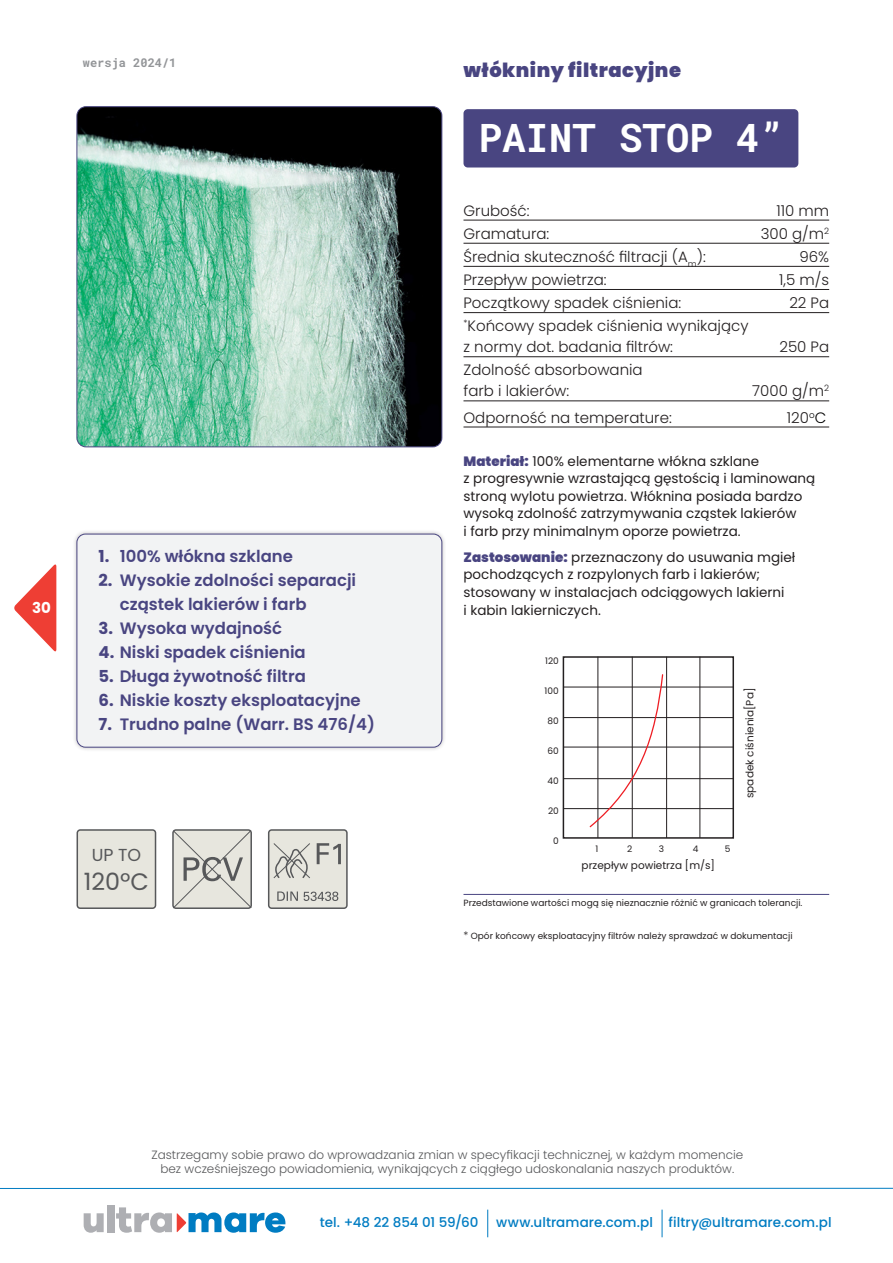
<style>
.page{position:relative;width:893px;height:1263px;background:#fff}
.page>*{position:absolute;margin:0;border:0;box-sizing:border-box;transform-origin:0 0}
.t1{font:700 39px "Roboto Mono";color:#fff}
.t2{font:23.85px "Poppins";color:#57585a}
.t3{font:900 19.5px "Poppins";letter-spacing:.025em;color:#494581}
.t4{font:17.4px "Poppins";color:#57585a}
.t5{font:600 16.5px/24px "Poppins";color:#494581}
.t6{font:300 15px/21px "Poppins";color:#231f20}
.t7{font:700 15px "Poppins";color:#fff}
.t8{font:13.5px/17.5px "Poppins";color:#231f20}
.t9{font:500 13.5px "Poppins";letter-spacing:.005em;color:#007cc2}
.t10{font:300 12px/14.4px "Poppins";color:#57585a;text-align:center}
.t11{font:700 12px "Roboto Mono";color:#939598}
.t12{font:10.5px "Poppins";color:#231f20}
.t13{font:9px "Poppins";color:#231f20}
.s1{font-weight:700}
.s2{color:#000}
.s3{font-weight:900;color:#494581}
.s4{font-weight:300;font-size:10.5px}
</style>
<div class="page">
<svg style="left:84px;top:1213px;width:20px;height:20px"></svg>
<div style="left:107px;top:1205px;width:7px;height:27px;background:#aeafb3"></div>
<svg style="left:116px;top:1207px;width:169px;height:26px"></svg>
<svg style="left:14px;top:564px;width:42px;height:88px"></svg>
<hr style="left:0;top:1188px;width:893px;height:1px;background:#007cc2">
<svg style="left:487px;top:1209px;width:1px;height:28px"></svg>
<svg style="left:662px;top:1209px;width:1px;height:28px"></svg>
<img style="left:77px;top:107px;width:365px;height:340px">
<div style="left:77px;top:106px;width:365px;height:341px;border:1px solid #494581;border-radius:9px"></div>
<hr style="left:463px;top:220px;width:366px;height:1px;background:#231f20">
<hr style="left:463px;top:243px;width:366px;height:1px;background:#231f20">
<hr style="left:463px;top:266px;width:366px;height:1px;background:#231f20">
<hr style="left:463px;top:289px;width:366px;height:1px;background:#231f20">
<hr style="left:463px;top:312px;width:366px;height:1px;background:#231f20">
<hr style="left:463px;top:356px;width:366px;height:1px;background:#231f20">
<hr style="left:463px;top:401px;width:366px;height:1px;background:#231f20">
<hr style="left:463px;top:427px;width:366px;height:1px;background:#231f20">
<hr style="left:463px;top:894px;width:366px;height:1px;background:#494581">
<div style="left:563px;top:656px;width:171px;height:183px;border:2px solid #231f20"></div>
<hr style="left:563px;top:687px;width:170px;height:1px;background:#231f20">
<hr style="left:563px;top:717px;width:170px;height:1px;background:#231f20">
<hr style="left:563px;top:747px;width:170px;height:1px;background:#231f20">
<hr style="left:563px;top:778px;width:170px;height:1px;background:#231f20">
<hr style="left:563px;top:808px;width:170px;height:1px;background:#231f20">
<hr style="left:632px;top:657px;width:1px;height:181px;background:#231f20">
<hr style="left:666px;top:657px;width:1px;height:181px;background:#231f20">
<hr style="left:597px;top:657px;width:1px;height:181px;background:#231f20">
<hr style="left:699px;top:657px;width:1px;height:181px;background:#231f20">
<svg style="left:588px;top:673px;width:76px;height:155px"></svg>
<div style="left:463px;top:109px;width:335px;height:58px;background:#494581;border-radius:4px"></div>
<div style="left:72px;top:529px;width:375px;height:223px;background:#231f20;opacity:.3"></div>
<div style="left:77px;top:534px;width:365px;height:213px;background:#f2f3f4;border-radius:9px"></div>
<div style="left:77px;top:534px;width:365px;height:213px;border:1px solid #494581;border-radius:9px"></div>
<div style="left:77px;top:830px;width:79px;height:78px;background:#e7e6de;border-radius:3px"></div>
<div style="left:77px;top:829px;width:79px;height:80px;border:2px solid #57585a;border-radius:3px"></div>
<svg style="left:172px;top:829px;width:80px;height:80px;background:#cdcdc6"></svg>
<div style="left:269px;top:830px;width:78px;height:78px;background:#e7e6de;border-radius:3px"></div>
<div style="left:268px;top:829px;width:80px;height:80px;border:2px solid #57585a;border-radius:3px"></div>
<svg style="left:277px;top:891px;width:61px;height:10px"></svg>
<svg style="left:273px;top:843px;width:68px;height:36px"></svg>
<p class="t7" style="left:32px;top:599px;width:20px">30</p>
<p class="t11" style="left:83px;top:54px;width:95px">wersja 2024/1</p>
<h3 class="t3" style="left:463px;top:59px;width:219px">włókniny filtracyjne</h3>
<h1 class="t1" style="left:479px;top:111px;width:306px">PAINT STOP 4”</h1>
<p class="t6" style="left:463px;top:200px;width:68px">Grubość:</p>
<p class="t6" style="left:776px;top:200px;width:54px">110 mm</p>
<p class="t6" style="left:463px;top:223px;width:87px">Gramatura:</p>
<p class="t6" style="left:761px;top:223px;width:70px">300 g/m<sup>2</sup></p>
<p class="t6" style="left:463px;top:246px;width:244px">Średnia skuteczność filtracji (A<sub>m</sub>):</p>
<p class="t6" style="left:799px;top:246px;width:31px">96%</p>
<p class="t6" style="left:463px;top:269px;width:145px">Przepływ powietrza:</p>
<p class="t6" style="left:779px;top:269px;width:51px">1,5 m/s</p>
<p class="t6" style="left:463px;top:292px;width:219px">Początkowy spadek ciśnienia:</p>
<p class="t6" style="left:789px;top:292px;width:41px">22 Pa</p>
<p class="t6" style="left:463px;top:316px;width:287px"><sup>*</sup>Końcowy spadek ciśnienia wynikający z normy dot. badania filtrów:</p>
<p class="t6" style="left:779px;top:337px;width:51px">250 Pa</p>
<p class="t5" style="left:99px;top:544px;width:196px"><span class="s1">1.</span> 100% włókna szklane</p>
<p class="t5" style="left:120px;top:568px;width:238px;text-indent:-21px"><span class="s1">2.</span> Wysokie zdolności separacji cząstek lakierów i farb</p>
<p class="t5" style="left:99px;top:616px;width:185px"><span class="s1">3.</span> Wysoka wydajność</p>
<p class="t5" style="left:99px;top:640px;width:209px"><span class="s1">4.</span> Niski spadek ciśnienia</p>
<p class="t5" style="left:99px;top:664px;width:209px"><span class="s1">5.</span> Długa żywotność filtra</p>
<p class="t5" style="left:99px;top:688px;width:264px"><span class="s1">6.</span> Niskie koszty eksploatacyjne</p>
<p class="t5" style="left:99px;top:712px;width:278px"><span class="s1">7.</span> Trudno palne (Warr. BS 476/4)</p>
<p class="t4" style="left:92px;top:844px;width:51px">UP TO</p>
<h2 class="t2" style="left:84px;top:868px;width:67px">120ºC</h2>
<p class="t6" style="left:463px;top:360px;width:181px">Zdolność absorbowania farb i lakierów:</p>
<p class="t6" style="left:752px;top:381px;width:78px">7000 g/m<sup>2</sup></p>
<p class="t6" style="left:463px;top:407px;width:210px">Odporność na temperature:</p>
<p class="t6" style="left:787px;top:407px;width:41px">120<sup>o</sup><span class="s2">C</span></p>
<p class="t8" style="left:463px;top:452px;width:353px"><span class="s3">Materiał:</span> 100% elementarne włókna szklane<br>z progresywnie wzrastającą gęstością i laminowaną stroną wylotu powietrza. Włóknina posiada bardzo wysoką zdolność zatrzymywania cząstek lakierów<br>i farb przy minimalnym oporze powietrza.</p>
<p class="t8" style="left:463px;top:548px;width:333px"><span class="s3">Zastosowanie:</span> przeznaczony do usuwania mgieł pochodzących z rozpylonych farb i lakierów; stosowany w instalacjach odciągowych lakierni<br>i kabin lakierniczych.</p>
<p class="t13" style="left:545px;top:656px;width:15px">120</p>
<p class="t13" style="left:545px;top:686px;width:16px">100</p>
<p class="t13" style="left:547px;top:716px;width:13px">80</p>
<p class="t13" style="left:547px;top:746px;width:13px">60</p>
<p class="t13" style="left:547px;top:776px;width:13px">40</p>
<p class="t13" style="left:548px;top:806px;width:12px">20</p>
<p class="t13" style="left:553px;top:836px;width:7px">0</p>
<p class="t12" style="left:744px;top:798px;width:112px;rotate:-90deg">spadek ciśnienia[Pa]</p>
<p class="t13" style="left:595px;top:844px;width:4px">1</p>
<p class="t13" style="left:627px;top:844px;width:7px">2</p>
<p class="t13" style="left:659px;top:844px;width:7px">3</p>
<p class="t13" style="left:693px;top:844px;width:7px">4</p>
<p class="t13" style="left:725px;top:844px;width:7px">5</p>
<p class="t12" style="left:582px;top:859px;width:135px">przepływ powietrza [m/s]</p>
<p class="t13" style="left:463px;top:898px;width:340px">Przedstawione wartości mogą się nieznacznie różnić w granicach tolerancji.</p>
<p class="t13" style="left:463px;top:931px;width:331px"><span class="s4">*</span> Opór końcowy eksploatacyjny filtrów należy sprawdzać w dokumentacji</p>
<p class="t10" style="left:151px;top:1148px;width:593px">Zastrzegamy sobie prawo do wprowadzania zmian w specyfikacji technicznej, w każdym momencie bez wcześniejszego powiadomienia, wynikających z ciągłego udoskonalania naszych produktów.</p>
<p class="t9" style="left:320px;top:1215px;width:160px">tel. +48 22 854 01 59/60</p>
<p class="t9" style="left:496px;top:1215px;width:337px">www.ultramare.com.pl filtry@ultramare.com.pl</p>
</div>
